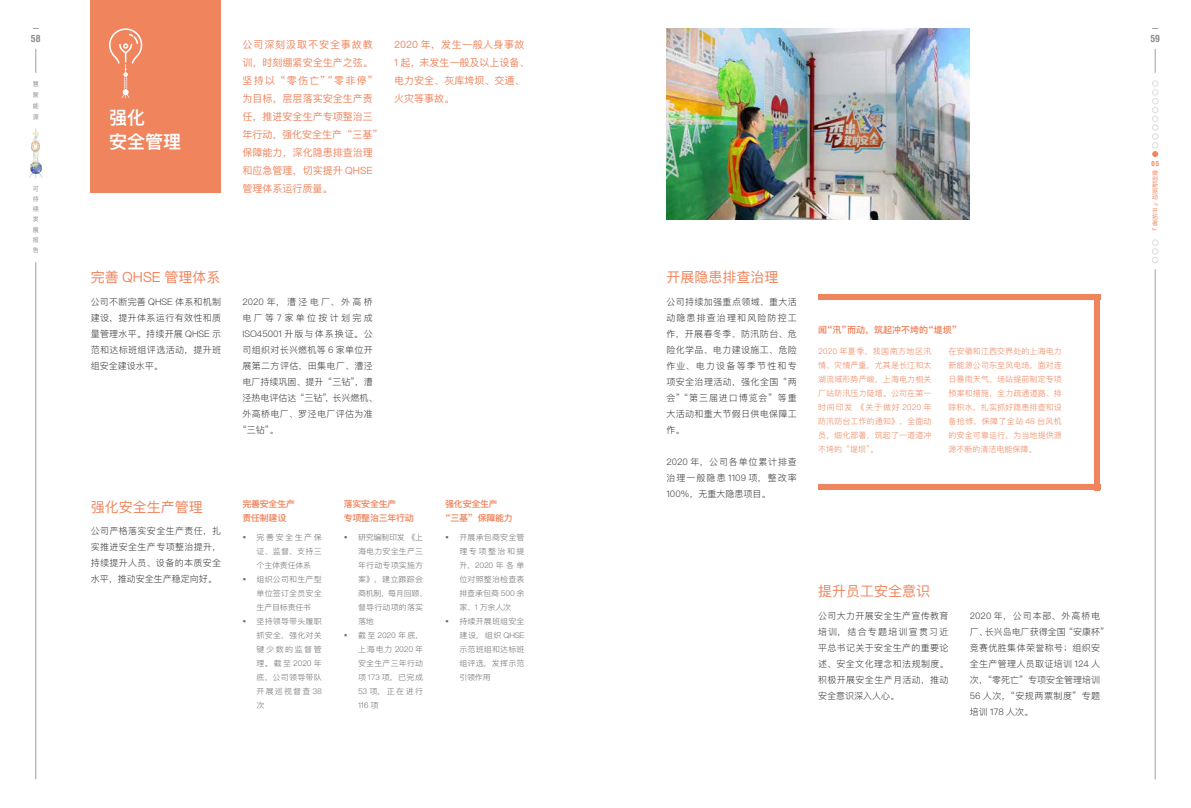
<style>
.page{position:relative;width:1191px;height:808px;background:#fff}
.page>*{position:absolute;margin:0;border:0;box-sizing:border-box;transform-origin:0 0}
.t1{font:600 18px/24px "Ping Fang SC";color:#fff}
.t2{font:14px "Ping Fang SC";color:#ef845d}
.t3{font:10px/18px "Ping Fang SC";letter-spacing:.005em;color:#ef845d}
.t4{font:700 condensed 10px "Helvetica Rounded LT";color:#898989}
.t5{font:300 9px/16px "Ping Fang SC";letter-spacing:.04em;color:#3e3a39;text-align:justify}
.t6{font:600 9px "Ping Fang SC";color:#ef845d}
.t7{font:600 8.7px/14px "Ping Fang SC";letter-spacing:-.03em;color:#ef845d}
.t8{font:300 8px/14px "Ping Fang SC";letter-spacing:.015em;color:#ef845d;text-align:justify}
.t9{font:300 7.8px/14px "Ping Fang SC";letter-spacing:.02em;color:#727171;text-align:justify}
.t10{font:700 condensed 7px "Helvetica Rounded LT";color:#ef845d}
.t11{font:6px/10.2px "Ping Fang SC";color:#898989;text-align:justify}
.t12{font:6px/6px "Ping Fang SC";color:#ef845d;text-align:justify}
</style>
<div class="page">
<img style="left:666px;top:28px;width:303px;height:191px">
<svg style="left:29px;top:128px;width:14px;height:50px"></svg>
<hr style="left:36px;top:262px;width:1px;height:517px;background:#9fa0a0">
<svg style="left:36px;top:49px;width:1px;height:24px"></svg>
<div style="left:91px;top:0;width:130px;height:193px;background:#ef845d"></div>
<svg style="left:109px;top:28px;width:34px;height:71px"></svg>
<div style="left:818px;top:294px;width:282px;height:6px;background:#ef845d"></div>
<div style="left:818px;top:484px;width:282px;height:6px;background:#ef845d"></div>
<div style="left:1094px;top:294px;width:6px;height:196px;background:#ef845d"></div>
<hr style="left:1155px;top:269px;width:1px;height:510px;background:#9fa0a0">
<svg style="left:1155px;top:49px;width:1px;height:24px"></svg>
<svg style="left:1152px;top:81px;width:6px;height:76px"></svg>
<svg style="left:1152px;top:240px;width:6px;height:23px"></svg>
<p class="t4" style="left:31px;top:33px;width:11px">58</p>
<p class="t11" style="left:33px;top:78px;width:7px;line-height:11.2px">慧聚能源</p>
<p class="t11" style="left:33px;top:184px;width:7px">可持续发展报告</p>
<h1 class="t1" style="left:109px;top:105px;width:73px">强化<br>安全管理</h1>
<p class="t3" style="left:242px;top:35px;width:137px">公司深刻汲取不安全事故教训，时刻绷紧安全生产之弦。坚持以 “零伤亡”“零非停”为目标，层层落实安全生产责任，推进安全生产专项整治三年行动，强化安全生产 “三基”保障能力，深化隐患排查治理和应急管理，切实提升 QHSE管理体系运行质量。</p>
<p class="t3" style="left:394px;top:35px;width:137px">2020 年，发生一般人身事故<br>1 起，未发生一般及以上设备、电力安全、灰库垮坝、交通、火灾等事故。</p>
<h2 class="t2" style="left:91px;top:268px;width:131px">完善 QHSE 管理体系</h2>
<p class="t5" style="left:91px;top:293px;width:132px">公司不断完善 QHSE 体系和机制建设，提升体系运行有效性和质量管理水平。持续开展 QHSE 示范和达标班组评选活动，提升班组安全建设水平。</p>
<p class="t5" style="left:242px;top:293px;width:136px;text-align:left">2020年，漕泾电厂、外高桥电厂等7家单位按计划完成<br>ISO45001 升版与体系换证。公司组织对长兴燃机等 6 家单位开展第二方评估，田集电厂、漕泾电厂持续巩固、提升 “三钻”，漕泾热电评估达 “三钻”，长兴燃机、外高桥电厂、罗泾电厂评估为准“三钻”。</p>
<h2 class="t2" style="left:91px;top:498px;width:113px">强化安全生产管理</h2>
<p class="t5" style="left:91px;top:523px;width:132px">公司严格落实安全生产责任，扎实推进安全生产专项整治提升，持续提升人员、设备的本质安全水平，推动安全生产稳定向好。</p>
<p class="t7" style="left:242px;top:497px;width:54px">完善安全生产责任制建设</p>
<p class="t9" style="left:257px;top:530px;width:67px;text-indent:-14px">• 完善安全生产保证、监督、支持三个主体责任体系</p>
<p class="t9" style="left:257px;top:572px;width:67px;text-indent:-14px">• 组织公司和生产型单位签订全员安全生产目标责任书</p>
<p class="t9" style="left:257px;top:614px;width:67px;text-indent:-14px">• 坚持领导带头履职抓安全，强化对关键少数的监督管理。截至 2020 年底，公司领导带队开展巡视督查 38次</p>
<p class="t7" style="left:344px;top:497px;width:72px">落实安全生产<br>专项整治三年行动</p>
<p class="t9" style="left:358px;top:530px;width:71px;text-align:left;text-indent:-14px">• 研究编制印发《上海电力安全生产三年行动专项实施方案》，建立跟踪会商机制，每月回顾、督导行动项的落实落地</p>
<p class="t9" style="left:358px;top:628px;width:67px;text-indent:-14px">• 截至 2020 年底，上海电力 2020 年安全生产三年行动项 173 项，已完成53项，正在进行116 项</p>
<p class="t7" style="left:445px;top:497px;width:69px">强化安全生产<br>“三基” 保障能力</p>
<p class="t9" style="left:459px;top:530px;width:67px;text-indent:-14px">• 开展承包商安全管理专项整治和提升，2020 年各单位对照整治检查表排查承包商 500 余家、1 万余人次</p>
<p class="t9" style="left:459px;top:614px;width:67px;text-indent:-14px">• 持续开展班组安全建设，组织 QHSE示范班组和达标班组评选，发挥示范引领作用</p>
<p class="t4" style="left:1150px;top:33px;width:11px">59</p>
<h2 class="t2" style="left:666px;top:268px;width:113px">开展隐患排查治理</h2>
<p class="t5" style="left:666px;top:293px;width:132px">公司持续加强重点领域、重大活动隐患排查治理和风险防控工作，开展春冬季、防汛防台、危险化学品、电力建设施工、危险作业、电力设备等季节性和专项安全治理活动，强化全国 “两会” “第三届进口博览会” 等重大活动和重大节假日供电保障工作。</p>
<p class="t5" style="left:666px;top:453px;width:132px">2020 年，公司各单位累计排查治理一般隐患 1109 项，整改率100%，无重大隐患项目。</p>
<p class="t6" style="left:818px;top:324px;width:141px">闻“汛”而动，筑起冲不垮的“堤坝”</p>
<p class="t8" style="left:818px;top:344px;width:115px">2020 年夏季，我国南方地区汛情、灾情严重，尤其是长江和太湖流域形势严峻，上海电力相关厂站防汛压力陡增。公司在第一时间印发《关于做好 2020 年防汛防台工作的通知》，全面动员，细化部署，筑起了一道道冲不垮的 “堤坝”。</p>
<p class="t8" style="left:948px;top:344px;width:115px">在安徽和江西交界处的上海电力新能源公司东至风电场，面对连日暴雨天气，场站提前制定专项预案和措施，全力疏通道路、排除积水，扎实抓好隐患排查和设备抢修，保障了全站 48 台风机的安全可靠运行，为当地提供源源不断的清洁电能保障。</p>
<h2 class="t2" style="left:818px;top:582px;width:113px">提升员工安全意识</h2>
<p class="t5" style="left:818px;top:607px;width:132px">公司大力开展安全生产宣传教育培训，结合专题培训宣贯习近平总书记关于安全生产的重要论述、安全文化理念和法规制度。积极开展安全生产月活动，推动安全意识深入人心。</p>
<p class="t5" style="left:969px;top:607px;width:136px;text-align:left">2020 年，公司本部、外高桥电厂、长兴岛电厂获得全国 “安康杯”竞赛优胜集体荣誉称号；组织安全生产管理人员取证培训 124 人次，“零死亡” 专项安全管理培训<br>56 人次，“安规两票制度” 专题培训 178 人次。</p>
<p class="t10" style="left:1151px;top:159px;width:9px">05</p>
<p class="t12" style="left:1152px;top:170px;width:7px">做创新驱动﹃</p>
<p class="t12" style="left:1152px;top:208px;width:7px">开拓者</p>
<p class="t12" style="left:1152px;top:228px;width:5px">﹄</p>
</div>
